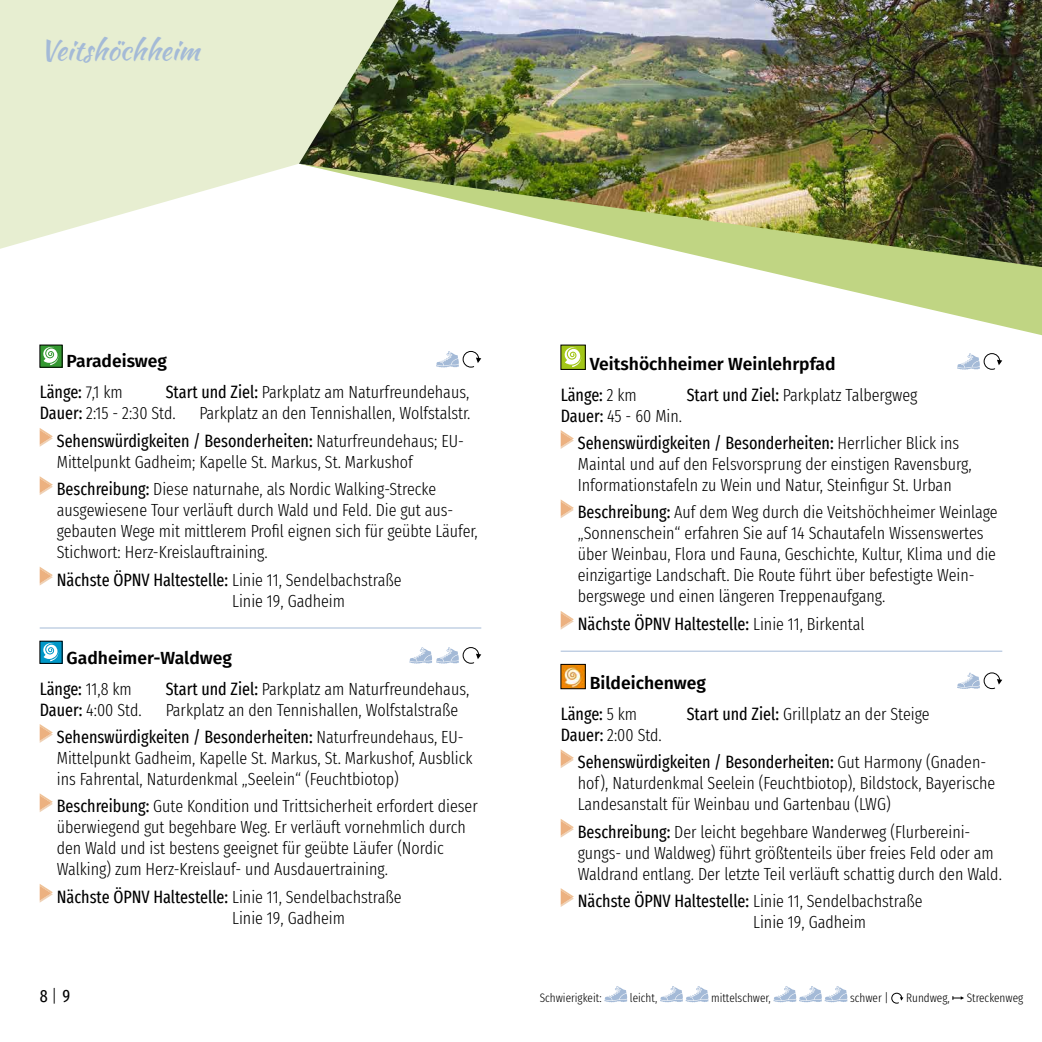
<style>
.page{position:relative;width:1042px;height:1042px;background:#fff}
.page>*{position:absolute;margin:0;border:0;box-sizing:border-box;transform-origin:0 0}
.t1{font:28px "Kaushan Script";color:#a4bad7}
.t2{font:300 extra-condensed 17.5px/21px "Fira Sans";color:#000}
.t3{font:extra-condensed 17.5px/27.3px "Fira Sans";color:#000}
.t4{font:600 17.5px/31px "Fira Sans";color:#000}
.t5{font:300 extra-condensed 12.25px "Fira Sans";color:#000}
.s1{font-weight:400;font-stretch:extra-condensed}
.s2{font-weight:300;font-stretch:extra-condensed}
.s3{font-weight:400}
.s4{font-weight:300}
</style>
<div class="page">
<svg style="left:604px;top:986px;width:23px;height:16px"></svg>
<svg style="left:660px;top:986px;width:48px;height:16px"></svg>
<svg style="left:773px;top:986px;width:74px;height:16px"></svg>
<svg style="left:891px;top:992px;width:12px;height:12px"></svg>
<svg style="left:952px;top:996px;width:12px;height:4px"></svg>
<hr style="left:40px;top:627px;width:441px;height:1px;background:#a4bad7">
<div style="left:40px;top:345px;width:22px;height:22px;background:#349831"></div>
<svg style="left:43px;top:347px;width:16px;height:18px"></svg>
<svg style="left:436px;top:351px;width:45px;height:17px"></svg>
<svg style="left:40px;top:428px;width:13px;height:19px"></svg>
<svg style="left:40px;top:476px;width:13px;height:19px"></svg>
<svg style="left:40px;top:567px;width:13px;height:18px"></svg>
<div style="left:40px;top:641px;width:22px;height:22px;background:#0097c7"></div>
<svg style="left:43px;top:643px;width:16px;height:18px"></svg>
<svg style="left:409px;top:647px;width:72px;height:17px"></svg>
<svg style="left:40px;top:724px;width:13px;height:19px"></svg>
<svg style="left:40px;top:793px;width:13px;height:19px"></svg>
<svg style="left:40px;top:884px;width:13px;height:18px"></svg>
<hr style="left:561px;top:651px;width:441px;height:1px;background:#a4bad7">
<div style="left:561px;top:345px;width:24px;height:24px;background:#a2c617"></div>
<div style="left:561px;top:345px;width:24px;height:25px;border:1px solid #000"></div>
<svg style="left:564px;top:346px;width:17px;height:21px"></svg>
<svg style="left:957px;top:353px;width:45px;height:17px"></svg>
<svg style="left:561px;top:430px;width:13px;height:19px"></svg>
<svg style="left:561px;top:499px;width:13px;height:19px"></svg>
<svg style="left:561px;top:611px;width:13px;height:19px"></svg>
<img style="left:563px;top:666px;width:20px;height:21px">
<div style="left:561px;top:664px;width:24px;height:25px;border:1px solid #000"></div>
<svg style="left:957px;top:672px;width:45px;height:17px"></svg>
<svg style="left:561px;top:749px;width:13px;height:19px"></svg>
<svg style="left:561px;top:819px;width:13px;height:18px"></svg>
<svg style="left:561px;top:888px;width:13px;height:19px"></svg>
<img style="left:399px;top:0;width:643px;height:164px">
<svg style="left:0;top:0;width:399px;height:249px;background:#dbe1c7"></svg>
<img style="left:299px;top:164px;width:743px;height:171px">
<h1 class="t1" style="left:40px;top:29px;width:161px">Veitshöchheim</h1>
<p class="t4" style="left:40px;top:345px;width:129px;text-indent:27px">Paradeisweg<br><span class="s1">Länge:</span> <span class="s2">7,1 km</span></p>
<p class="t2" style="left:40px;top:382px;width:431px;text-indent:126px"><span class="s3">Start und Ziel:</span> Parkplatz am Naturfreundehaus,<br><span class="s3">Dauer:</span> 2:15 - 2:30 Std.</p>
<p class="t2" style="left:57px;top:399px;width:413px;line-height:27.3px;text-align:right">Parkplatz an den Tennishallen, Wolfstalstr.<br><span class="s3">Sehenswürdigkeiten / Besonderheiten:</span> Naturfreundehaus; EU-</p>
<p class="t2" style="left:57px;top:448px;width:381px;line-height:27.3px">Mittelpunkt Gadheim; Kapelle St. Markus, St. Markushof<br><span class="s3">Beschreibung:</span> Diese naturnahe, als Nordic Walking-Strecke</p>
<p class="t2" style="left:57px;top:499px;width:422px">ausgewiesene Tour verläuft durch Wald und Feld. Die gut aus&shy;gebauten Wege mit mittlerem Profil eignen sich für geübte Läufer,<br>Stichwort: Herz-Kreislauftraining.</p>
<p class="t2" style="left:232px;top:569px;width:171px;text-indent:-175px"><span class="s3">Nächste ÖPNV Haltestelle:</span> Linie 11, Sendelbachstraße<br>Linie 19, Gadheim</p>
<p class="t4" style="left:40px;top:641px;width:194px;text-indent:27px">Gadheimer-Waldweg<br><span class="s1">Länge:</span> <span class="s2">11,8 km</span></p>
<p class="t2" style="left:166px;top:678px;width:305px"><span class="s3">Start und Ziel:</span> Parkplatz am Naturfreundehaus,</p>
<p class="t2" style="left:57px;top:696px;width:408px;line-height:27.3px;text-indent:109px">Parkplatz an den Tennishallen, Wolfstalstraße<br><span class="s3">Sehenswürdigkeiten / Besonderheiten:</span> Naturfreundehaus, EU-</p>
<p class="t2" style="left:57px;top:747px;width:417px">Mittelpunkt Gadheim, Kapelle St. Markus, St. Markushof, Ausblick ins Fahrental, Naturdenkmal „Seelein“ (Feuchtbiotop)</p>
<p class="t2" style="left:57px;top:795px;width:422px"><span class="s3">Beschreibung:</span> Gute Kondition und Trittsicherheit erfordert dieser überwiegend gut begehbare Weg. Er verläuft vornehmlich durch den Wald und ist bestens geeignet für geübte Läufer (Nordic Walking) zum Herz-Kreislauf- und Ausdauertraining.</p>
<p class="t2" style="left:232px;top:886px;width:171px;text-indent:-175px"><span class="s3">Nächste ÖPNV Haltestelle:</span> Linie 11, Sendelbachstraße<br>Linie 19, Gadheim</p>
<p class="t2" style="left:40px;top:699px;width:102px"><span class="s3">Dauer:</span> 4:00 Std.</p>
<p class="t4" style="left:561px;top:347px;width:276px;text-indent:29px">Veitshöchheimer Weinlehrpfad<br><span class="s1">Länge:</span> <span class="s2">2 km</span></p>
<p class="t2" style="left:687px;top:384px;width:232px"><span class="s3">Start und Ziel:</span> Parkplatz Talbergweg</p>
<p class="t3" style="left:578px;top:401px;width:383px;text-indent:-17px">Dauer: <span class="s4">45 - 60 Min.<br></span>Sehenswürdigkeiten / Besonderheiten: <span class="s4">Herrlicher Blick ins</span></p>
<p class="t2" style="left:578px;top:453px;width:395px">Maintal und auf den Felsvorsprung der einstigen Ravensburg,<br>Informationstafeln zu Wein und Natur, Steinfigur St. Urban</p>
<p class="t2" style="left:578px;top:502px;width:421px"><span class="s3">Beschreibung:</span> Auf dem Weg durch die Veitshöchheimer Weinlage „Sonnenschein“ erfahren Sie auf 14 Schautafeln Wissenswertes über Weinbau, Flora und Fauna, Geschichte, Kultur, Klima und die einzigartige Landschaft. Die Route führt über befestigte Wein&shy;bergswege und einen längeren Treppenaufgang.</p>
<p class="t3" style="left:578px;top:609px;width:288px">Nächste ÖPNV Haltestelle: <span class="s4">Linie 11, Birkental</span></p>
<p class="t4" style="left:561px;top:666px;width:147px;text-indent:29px">Bildeichenweg<br><span class="s1">Länge:</span> <span class="s2">5 km</span></p>
<p class="t2" style="left:687px;top:703px;width:244px"><span class="s3">Start und Ziel:</span> Grillplatz an der Steige</p>
<p class="t3" style="left:578px;top:720px;width:410px;text-indent:-17px">Dauer: <span class="s4">2:00 Std.<br></span>Sehenswürdigkeiten / Besonderheiten: <span class="s4">Gut Harmony (Gnaden-</span></p>
<p class="t2" style="left:578px;top:772px;width:419px">hof), Naturdenkmal Seelein (Feuchtbiotop), Bildstock, Bayerische<br>Landesanstalt für Weinbau und Gartenbau (LWG)</p>
<p class="t2" style="left:578px;top:821px;width:424px"><span class="s3">Beschreibung:</span> Der leicht begehbare Wanderweg (Flurbereini&shy;gungs- und Waldweg) führt größtenteils über freies Feld oder am<br>Waldrand entlang. Der letzte Teil verläuft schattig durch den Wald.</p>
<p class="t2" style="left:753px;top:890px;width:171px;text-indent:-175px"><span class="s3">Nächste ÖPNV Haltestelle:</span> Linie 11, Sendelbachstraße<br>Linie 19, Gadheim</p>
<p class="t3" style="left:40px;top:982px;width:32px">8 <span class="s4">|</span> 9</p>
<p class="t5" style="left:540px;top:989px;width:63px">Schwierigkeit:</p>
<p class="t5" style="left:630px;top:989px;width:29px">leicht,</p>
<p class="t5" style="left:711px;top:989px;width:61px">mittelschwer,</p>
<p class="t5" style="left:850px;top:989px;width:40px">schwer |</p>
<p class="t5" style="left:906px;top:989px;width:45px">Rundweg,</p>
<p class="t5" style="left:967px;top:989px;width:58px">Streckenweg</p>
</div>
